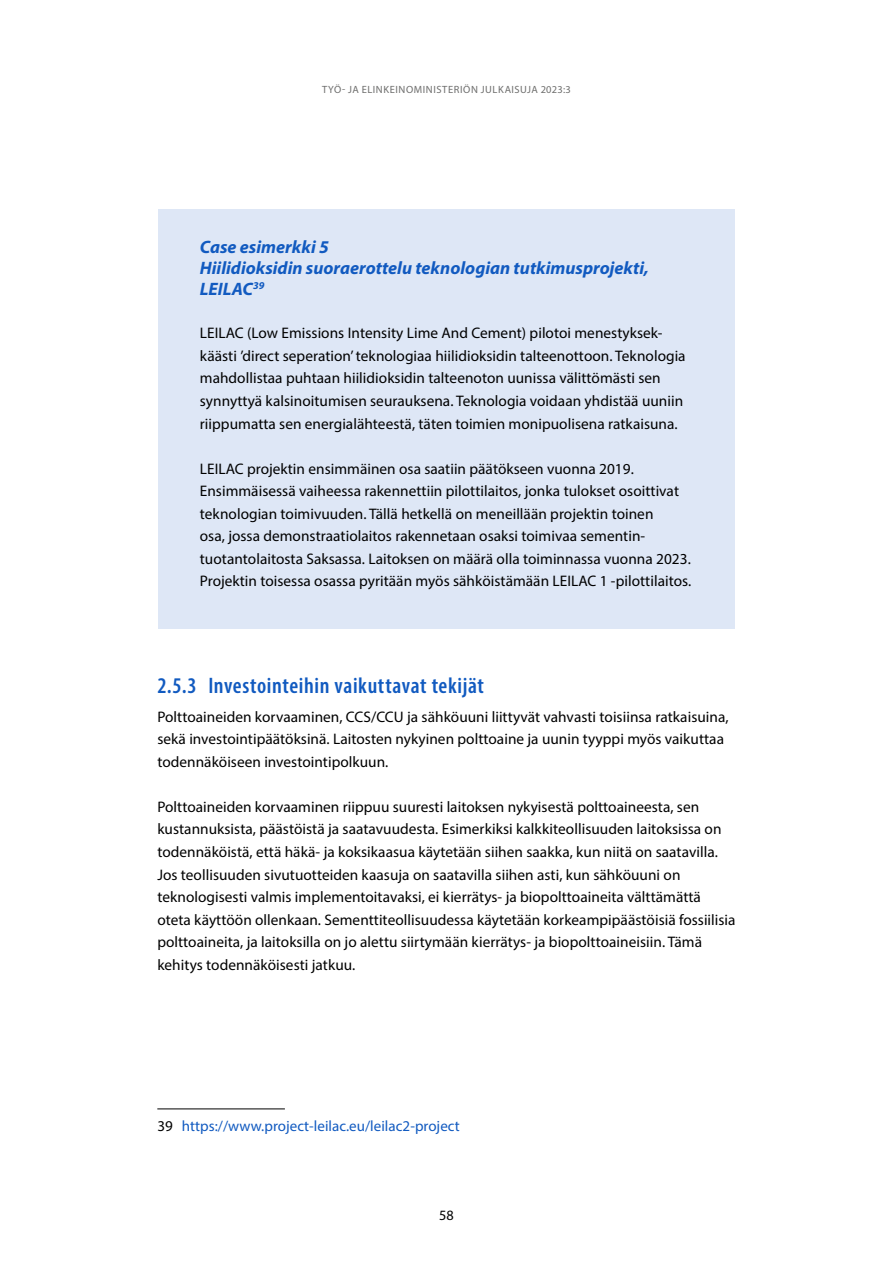
<style>
.page{position:relative;width:893px;height:1263px;background:#fff}
.page>*{position:absolute;margin:0;border:0;box-sizing:border-box;transform-origin:0 0}
.Otsikko_3{font:600 condensed 22.5px "Myriad Pro";letter-spacing:.025em;color:#115ac0}
.laatikko-otsikko{font:italic 700 18px/21px "Myriad Pro";color:#115ac0}
._01_Leipä{font:15.3px/22.5px "Myriad Pro";letter-spacing:.005em;color:#000}
.Laatikkoteksti{font:15.3px/22.5px "Myriad Pro";letter-spacing:.005em;color:#000}
._04_Alaviite{font:15px "Myriad Pro";letter-spacing:.005em;color:#115ac0}
.t1{font:14.25px "Myriad Pro";color:#000}
.t2{font:10.5px "Myriad Pro";letter-spacing:.045em;color:#6e6e6d}
.s1{color:#000}
</style>
<div class="page">
<div style="left:158px;top:209px;width:577px;height:111px;background:#dee7f6"></div>
<div style="left:158px;top:306px;width:577px;height:165px;background:#dee7f6"></div>
<div style="left:158px;top:441px;width:577px;height:187px;background:#dee7f6"></div>
<hr style="left:157px;top:1109px;width:128px;height:1px;background:#000">
<p class="t2" style="left:322px;top:83px;width:47px">Työ- ja elinkeinoministeri</p>
<p class="t2" style="left:463px;top:83px;width:25px">ön julkaisuja</p>
<p class="t2" style="left:541px;top:83px;width:32px">2023:3</p>
<p class="laatikko-otsikko" style="left:200px;top:235px;width:450px">Case esimerkki 5<br>Hiilidioksidin suoraerottelu teknologian tutkimusprojekti,<br>LEILAC<sup>39</sup></p>
<p class="Laatikkoteksti" style="left:200px;top:322px;width:487px">LEILAC (Low Emissions Intensity Lime And Cement) pilotoi menestyksek&shy;käästi ’direct seperation’ teknologiaa hiilidioksidin talteenottoon. Teknologia mahdollistaa puhtaan hiilidioksidin talteenoton uunissa välittömästi sen synnyttyä kalsinoitumisen seurauksena. Teknologia voidaan yhdistää uuniin riippumatta sen energialähteestä, täten toimien monipuolisena ratkaisuna.</p>
<p class="Laatikkoteksti" style="left:200px;top:457px;width:493px">LEILAC projektin ensimmäinen osa saatiin päätökseen vuonna 2019.<br>Ensimmäisessä vaiheessa rakennettiin pilottilaitos, jonka tulokset osoittivat teknologian toimivuuden. Tällä hetkellä on meneillään projektin toinen<br>osa, jossa demonstraatiolaitos rakennetaan osaksi toimivaa sementin&shy;tuotantolaitosta Saksassa. Laitoksen on määrä olla toiminnassa vuonna 2023.<br>Projektin toisessa osassa pyritään myös sähköistämään LEILAC 1 -pilottilaitos.</p>
<h3 class="Otsikko_3" style="left:157px;top:671px;width:328px">2.5.3 Investointeihin vaikuttavat tekijät</h3>
<p class="_01_Leipä" style="left:157px;top:705px;width:573px">Polttoaineiden korvaaminen, CCS/CCU ja sähköuuni liittyvät vahvasti toisiinsa ratkaisuina, sekä investointipäätöksinä. Laitosten nykyinen polttoaine ja uunin tyyppi myös vaikuttaa todennäköiseen investointipolkuun.</p>
<p class="_01_Leipä" style="left:157px;top:795px;width:580px">Polttoaineiden korvaaminen riippuu suuresti laitoksen nykyisestä polttoaineesta, sen kustannuksista, päästöistä ja saatavuudesta. Esimerkiksi kalkkiteollisuuden laitoksissa on todennäköistä, että häkä- ja koksikaasua käytetään siihen saakka, kun niitä on saatavilla.<br>Jos teollisuuden sivutuotteiden kaasuja on saatavilla siihen asti, kun sähköuuni on teknologisesti valmis implementoitavaksi, ei kierrätys- ja biopolttoaineita välttämättä oteta käyttöön ollenkaan. Sementtiteollisuudessa käytetään korkeampipäästöisiä fossiilisia polttoaineita, ja laitoksilla on jo alettu siirtymään kierrätys- ja biopolttoaineisiin. Tämä kehitys todennäköisesti jatkuu.</p>
<p class="_04_Alaviite" style="left:157px;top:1117px;width:304px"><span class="s1">39</span> https://www.project-leilac.eu/leilac2-project</p>
<p class="t1" style="left:439px;top:1206px;width:16px">58</p>
</div>
